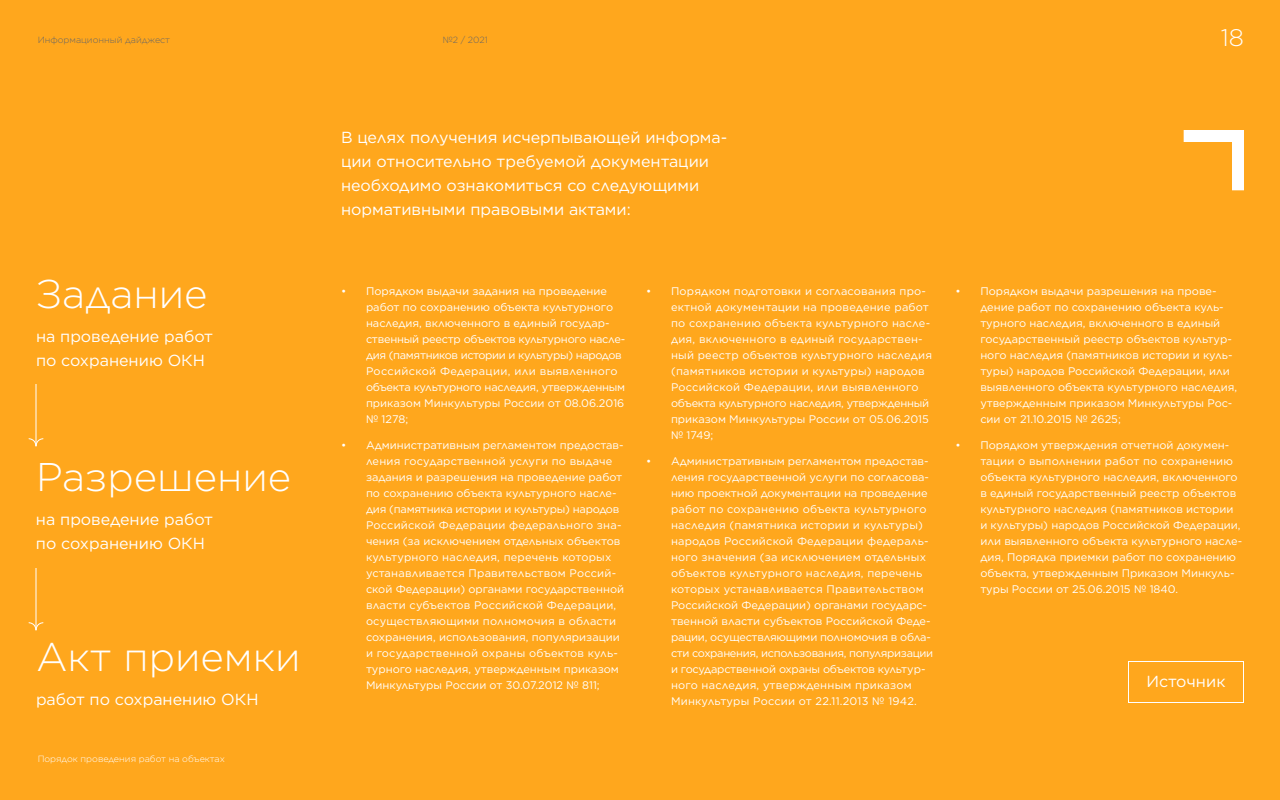
<style>
.page{position:relative;width:1280px;height:800px;background:#ffa71d}
.page>*{position:absolute;margin:0;border:0;box-sizing:border-box;transform-origin:0 0}
.t1{font:300 40px "Gotham";color:#fff}
.t2{font:300 24px "Gotham";color:#fff}
.t3{font:16px/24px "Gotham";color:#fff}
.t4{font:11px/16px "Gotham";color:#fff}
.t5{font:11px/16px "Gotham";letter-spacing:.02em;color:#fff}
.t6{font:300 9px "Gotham";color:#fff}
.t7{font:300 9px "Gotham";color:#666}
</style>
<div class="page">
<hr style="left:36px;top:384px;width:1px;height:62px;background:#fff">
<svg style="left:28px;top:438px;width:16px;height:9px"></svg>
<hr style="left:36px;top:568px;width:1px;height:62px;background:#fff">
<svg style="left:28px;top:622px;width:16px;height:9px"></svg>
<svg style="left:1183px;top:130px;width:61px;height:61px"></svg>
<div style="left:1128px;top:661px;width:116px;height:42px;border:1px solid #fff"></div>
<p class="t7" style="left:38px;top:34px;width:134px">Информационный дайджест</p>
<h1 class="t1" style="left:36px;top:269px;width:173px">Задание</h1>
<h3 class="t3" style="left:36px;top:324px;width:179px">на проведение работ по сохранению ОКН</h3>
<h1 class="t1" style="left:36px;top:452px;width:257px">Разрешение</h1>
<h3 class="t3" style="left:36px;top:507px;width:179px">на проведение работ по сохранению ОКН</h3>
<h1 class="t1" style="left:36px;top:632px;width:266px">Акт приемки</h1>
<h3 class="t3" style="left:36px;top:687px;width:224px">работ по сохранению ОКН</h3>
<p class="t6" style="left:38px;top:753px;width:189px">Порядок проведения работ на объектах</p>
<p class="t7" style="left:443px;top:34px;width:47px">№2 / 2021</p>
<h2 class="t2" style="left:1221px;top:23px;width:25px">18</h2>
<h3 class="t3" style="left:341px;top:125px;width:388px">В целях получения исчерпывающей информа&shy;ции относительно требуемой документации необходимо ознакомиться со следующими нормативными правовыми актами:</h3>
<p class="t4" style="left:366px;top:283px;width:261px;text-indent:-25px">• Порядком выдачи задания на проведение работ по сохранению объекта культурного наследия, включенного в единый государ&shy;ственный реестр объектов культурного насле&shy;дия (памятников истории и культуры) народов Российской Федерации, или выявленного объекта культурного наследия, утвержденным приказом Минкультуры России от 08.06.2016 № 1278;</p>
<p class="t4" style="left:366px;top:437px;width:260px;text-indent:-25px">• Административным регламентом предостав&shy;ления государственной услуги по выдаче задания и разрешения на проведение работ по сохранению объекта культурного насле&shy;дия (памятника истории и культуры) народов Российской Федерации федерального зна&shy;чения (за исключением отдельных объектов культурного наследия, перечень которых устанавливается Правительством Россий&shy;ской Федерации) органами государственной власти субъектов Российской Федерации, осуществляющими полномочия в области сохранения, использования, популяризации и государственной охраны объектов куль&shy;турного наследия, утвержденным приказом Минкультуры России от 30.07.2012 № 811;</p>
<p class="t5" style="left:671px;top:283px;width:263px;text-indent:-25px">• Порядком подготовки и согласования про&shy;ектной документации на проведение работ по сохранению объекта культурного насле&shy;дия, включенного в единый государствен&shy;ный реестр объектов культурного наследия (памятников истории и культуры) народов Российской Федерации, или выявленного объекта культурного наследия, утвержденный приказом Минкультуры России от 05.06.2015 № 1749;</p>
<p class="t4" style="left:671px;top:453px;width:264px;text-indent:-25px">• Административным регламентом предостав&shy;ления государственной услуги по согласова&shy;нию проектной документации на проведение работ по сохранению объекта культурного наследия (памятника истории и культуры) народов Российской Федерации федераль&shy;ного значения (за исключением отдельных объектов культурного наследия, перечень которых устанавливается Правительством Российской Федерации) органами государс&shy;твенной власти субъектов Российской Феде&shy;рации, осуществляющими полномочия в обла&shy;сти сохранения, использования, популяризации и государственной охраны объектов культур&shy;ного наследия, утвержденным приказом Минкультуры России от 22.11.2013 № 1942.</p>
<p class="t4" style="left:980px;top:283px;width:258px;text-indent:-25px">• Порядком выдачи разрешения на прове&shy;дение работ по сохранению объекта куль&shy;турного наследия, включенного в единый государственный реестр объектов культур&shy;ного наследия (памятников истории и куль&shy;туры) народов Российской Федерации, или выявленного объекта культурного наследия, утвержденным приказом Минкультуры Рос&shy;сии от 21.10.2015 № 2625;</p>
<p class="t4" style="left:980px;top:437px;width:263px;text-indent:-25px">• Порядком утверждения отчетной докумен&shy;тации о выполнении работ по сохранению объекта культурного наследия, включенного в единый государственный реестр объектов культурного наследия (памятников истории и культуры) народов Российской Федерации, или выявленного объекта культурного насле&shy;дия, Порядка приемки работ по сохранению объекта, утвержденным Приказом Минкуль&shy;туры России от 25.06.2015 № 1840.</p>
<h3 class="t3" style="left:1147px;top:669px;width:80px">Источник</h3>
</div>
